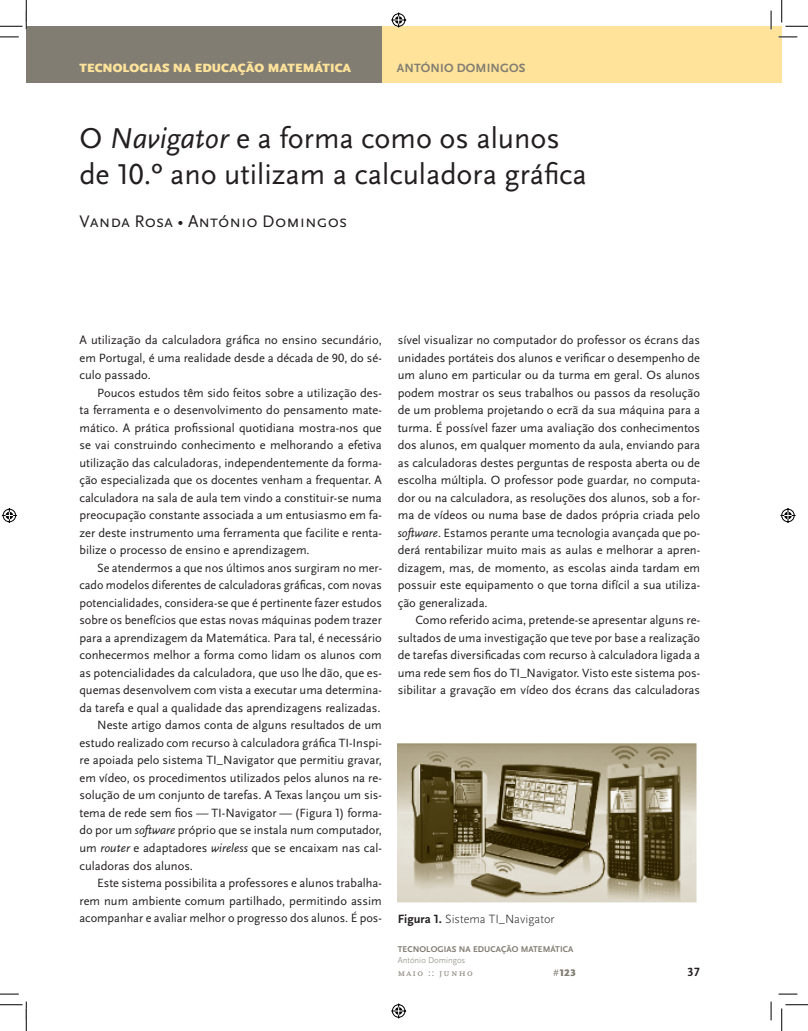
<style>
.page{position:relative;width:808px;height:1031px;background:#fff}
.page>*{position:absolute;margin:0;border:0;box-sizing:border-box;transform-origin:0 0}
.t1{font:30px/36px "Scala Sans Pro";color:#231f20}
.t2{font:17.5px "Scala Sans Pro";color:#231f20}
.t3{font:12.5px/17.5px "Scala Sans Pro";color:#231f20;text-align:justify}
.t4{font:900 12.5px "Scala Sans Pro";letter-spacing:.01em;color:#ffe39a}
.t5{font:300 12.5px "Scala Sans Pro";color:#231f20}
.t6{font:700 12.5px "Scala Sans Pro";letter-spacing:.01em;color:#817d72}
.t7{font:12.5px "Scala Sans Bold SC";color:#231f20}
.t8{font:10px "Scala Caps";letter-spacing:.12em;color:#817d72}
.t9{font:900 10px "Scala Sans Pro";color:#817d72}
.t10{font:700 8.75px "Scala Sans Pro";letter-spacing:.01em;color:#817d72}
.t11{font:300 8.75px "Scala Sans Pro";color:#817d72}
.s1{font-family:"Scala Sans";font-style:italic}
.s2{font-style:italic}
.s3{font-weight:700}
.s4{font-weight:400}
</style>
<div class="page">
<div style="left:26px;top:26px;width:356px;height:57px;background:#817d72"></div>
<div style="left:382px;top:26px;width:399px;height:57px;background:#ffe39a"></div>
<img style="left:397px;top:743px;width:300px;height:160px">
<svg style="left:0;top:36px;width:19px;height:2px"></svg>
<svg style="left:778px;top:36px;width:19px;height:2px"></svg>
<svg style="left:0;top:993px;width:19px;height:1px"></svg>
<svg style="left:778px;top:993px;width:19px;height:1px"></svg>
<svg style="left:770px;top:11px;width:1px;height:18px"></svg>
<svg style="left:770px;top:1001px;width:1px;height:19px"></svg>
<svg style="left:0;top:0;width:27px;height:29px"></svg>
<svg style="left:0;top:1001px;width:27px;height:29px"></svg>
<svg style="left:781px;top:0;width:26px;height:27px"></svg>
<svg style="left:781px;top:1004px;width:26px;height:26px"></svg>
<svg style="left:391px;top:12px;width:16px;height:16px"></svg>
<svg style="left:391px;top:1003px;width:16px;height:16px"></svg>
<svg style="left:1px;top:508px;width:16px;height:15px"></svg>
<svg style="left:780px;top:508px;width:16px;height:15px"></svg>
<p class="t4" style="left:79px;top:63px;width:273px">TECNOLOGIAS NA EDUCAÇÃO MATEMÁTICA</p>
<p class="t6" style="left:397px;top:63px;width:130px">ANTÓNIO DOMINGOS</p>
<h1 class="t1" style="left:79px;top:122px;width:508px">O <span class="s1">Navigator</span> e a forma como os alunos de 10.º ano utilizam a calculadora gráfica</h1>
<h2 class="t2" style="left:79px;top:214px;width:269px">Vanda Rosa • António Domingos</h2>
<p class="t3" style="left:79px;top:332px;width:304px">A utilização da calculadora gráfica no ensino secundário, em Portugal, é uma realidade desde a década de 90, do sé&shy;culo passado.</p>
<p class="t3" style="left:79px;top:385px;width:304px;text-indent:18px">Poucos estudos têm sido feitos sobre a utilização des&shy;ta ferramenta e o desenvolvimento do pensamento mate&shy;mático. A prática profissional quotidiana mostra-nos que se vai construindo conhecimento e melhorando a efetiva utilização das calculadoras, independentemente da forma&shy;ção especializada que os docentes venham a frequentar. A calculadora na sala de aula tem vindo a constituir-se numa preocupação constante associada a um entusiasmo em fa&shy;zer deste instrumento uma ferramenta que facilite e renta&shy;bilize o processo de ensino e aprendizagem.</p>
<p class="t3" style="left:97px;top:560px;width:286px">Se atendermos a que nos últimos anos surgiram no mer-</p>
<p class="t3" style="left:79px;top:577px;width:304px">cado modelos diferentes de calculadoras gráficas, com novas</p>
<p class="t3" style="left:79px;top:595px;width:304px">potencialidades, considera-se que é pertinente fazer estudos</p>
<p class="t3" style="left:79px;top:612px;width:304px">sobre os benefícios que estas novas máquinas podem trazer</p>
<p class="t3" style="left:79px;top:630px;width:304px">para a aprendizagem da Matemática. Para tal, é necessário</p>
<p class="t3" style="left:79px;top:647px;width:304px">conhecermos melhor a forma como lidam os alunos com</p>
<p class="t3" style="left:79px;top:665px;width:304px">as potencialidades da calculadora, que uso lhe dão, que es-</p>
<p class="t3" style="left:79px;top:682px;width:304px">quemas desenvolvem com vista a executar uma determina-</p>
<p class="t3" style="left:79px;top:700px;width:302px">da tarefa e qual a qualidade das aprendizagens realizadas.</p>
<p class="t3" style="left:97px;top:717px;width:286px">Neste artigo damos conta de alguns resultados de um</p>
<p class="t3" style="left:79px;top:735px;width:304px">estudo realizado com recurso à calculadora gráfica TI-Inspi-</p>
<p class="t3" style="left:79px;top:752px;width:304px">re apoiada pelo sistema TI_Navigator que permitiu gravar,</p>
<p class="t3" style="left:79px;top:770px;width:304px">em vídeo, os procedimentos utilizados pelos alunos na re-</p>
<p class="t3" style="left:79px;top:787px;width:304px">solução de um conjunto de tarefas. A Texas lançou um sis-</p>
<p class="t3" style="left:79px;top:805px;width:304px">tema de rede sem fios — TI-Navigator — (Figura 1) forma-</p>
<p class="t3" style="left:79px;top:822px;width:304px">do por um <span class="s2">software</span> próprio que se instala num computador,</p>
<p class="t3" style="left:79px;top:840px;width:304px">um <span class="s2">router</span> e adaptadores <span class="s2">wireless</span> que se encaixam nas cal-</p>
<p class="t3" style="left:79px;top:857px;width:115px">culadoras dos alunos.</p>
<p class="t3" style="left:97px;top:875px;width:286px">Este sistema possibilita a professores e alunos trabalha-</p>
<p class="t3" style="left:79px;top:892px;width:304px">rem num ambiente comum partilhado, permitindo assim</p>
<p class="t3" style="left:79px;top:910px;width:304px">acompanhar e avaliar melhor o progresso dos alunos. É pos-</p>
<p class="t3" style="left:397px;top:332px;width:304px">sível visualizar no computador do professor os écrans das unidades portáteis dos alunos e verificar o desempenho de um aluno em particular ou da turma em geral. Os alunos podem mostrar os seus trabalhos ou passos da resolução de um problema projetando o ecrã da sua máquina para a turma. É possível fazer uma avaliação dos conhecimentos dos alunos, em qualquer momento da aula, enviando para as calculadoras destes perguntas de resposta aberta ou de escolha múltipla. O professor pode guardar, no computa&shy;dor ou na calculadora, as resoluções dos alunos, sob a for&shy;ma de vídeos ou numa base de dados própria criada pelo <span class="s2">software</span>. Estamos perante uma tecnologia avançada que po&shy;derá rentabilizar muito mais as aulas e melhorar a apren&shy;dizagem, mas, de momento, as escolas ainda tardam em possuir este equipamento o que torna difícil a sua utiliza&shy;ção generalizada.</p>
<p class="t3" style="left:397px;top:612px;width:304px;text-indent:18px">Como referido acima, pretende-se apresentar alguns re&shy;sultados de uma investigação que teve por base a realização de tarefas diversificadas com recurso à calculadora ligada a uma rede sem fios do TI_Navigator. Visto este sistema pos&shy;sibilitar a gravação em vídeo dos écrans das calculadoras</p>
<p class="t5" style="left:397px;top:913px;width:158px"><span class="s3">Figura 1.</span> Sistema TI_Navigator</p>
<p class="t10" style="left:397px;top:945px;width:177px">TECNOLOGIAS NA EDUCAÇÃO MATEMÁTICA</p>
<p class="t11" style="left:397px;top:956px;width:69px">António Domingos</p>
<p class="t8" style="left:397px;top:966px;width:76px">maio :: junho</p>
<p class="t9" style="left:552px;top:968px;width:24px"><span class="s4">#</span>123</p>
<p class="t7" style="left:687px;top:964px;width:14px">37</p>
</div>
